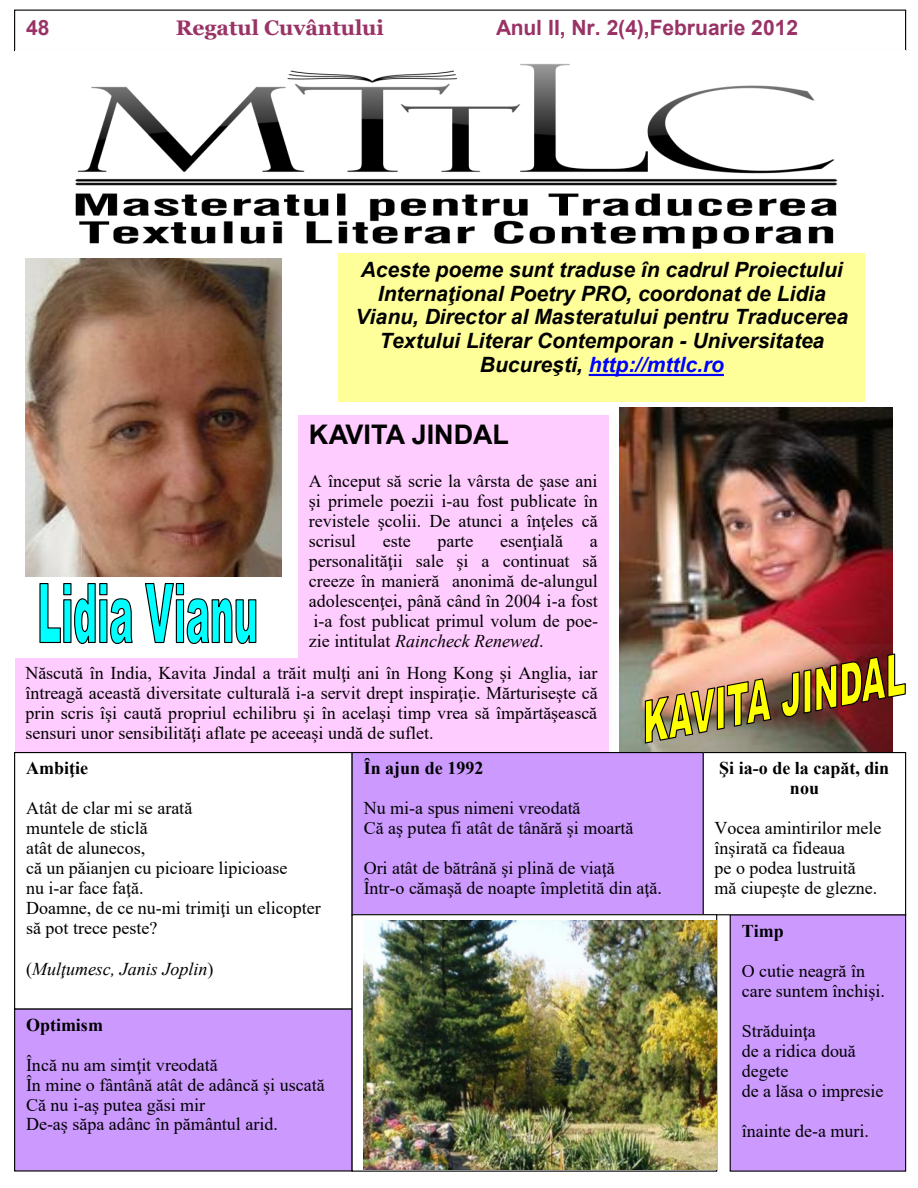
<style>
.page{position:relative;width:918px;height:1188px;background:#fff}
.page>*{position:absolute;margin:0;border:0;box-sizing:border-box;transform-origin:0 0}
.t1{font:700 27px "Arial";color:#000}
.t2{font:italic 700 21px/23.5px "Arial";color:#000;text-align:center}
.t3{font:700 21px "Arial";letter-spacing:-.005em;color:#936}
.t4{font:700 21px "Georgia";color:#936}
.t5{font:18px/20px "Times New Roman";color:#000}
.t6{font:700 18px/20px "Times New Roman";color:#000;text-align:center}
.t7{font:italic 18px "Times New Roman";color:#000}
.s1{color:#00f}
.s2{font-style:italic}
.s3{font-style:normal}
</style>
<div class="page">
<img style="left:26px;top:259px;width:255px;height:318px">
<svg style="left:39px;top:583px;width:94px;height:61px"></svg>
<svg style="left:145px;top:583px;width:112px;height:61px"></svg>
<img style="left:75px;top:64px;width:763px;height:185px">
<div style="left:339px;top:253px;width:526px;height:149px;background:#ff9"></div>
<hr style="left:589px;top:374px;width:135px;height:2px;background:#00f">
<img style="left:619px;top:407px;width:273px;height:345px">
<div style="left:622px;top:645px;width:284px;height:108px;background:#fff;opacity:.03"></div>
<svg style="left:644px;top:678px;width:128px;height:66px;background:#b4a24a"></svg>
<svg style="left:780px;top:653px;width:126px;height:65px;background:#a37f31"></svg>
<div style="left:298px;top:415px;width:311px;height:243px;background:#fcf"></div>
<div style="left:15px;top:658px;width:594px;height:95px;background:#fcf"></div>
<div style="left:14px;top:752px;width:339px;height:258px;border:1px solid #000"></div>
<div style="left:730px;top:915px;width:176px;height:256px;background:#c9f"></div>
<div style="left:730px;top:914px;width:176px;height:258px;border:1px solid #000"></div>
<div style="left:702px;top:752px;width:204px;height:163px;border:1px solid #000"></div>
<div style="left:15px;top:1009px;width:337px;height:162px;background:#c9f"></div>
<div style="left:352px;top:753px;width:351px;height:162px;background:#c9f"></div>
<div style="left:352px;top:752px;width:352px;height:163px;border:1px solid #000"></div>
<div style="left:352px;top:914px;width:365px;height:258px;border:1px solid #000"></div>
<img style="left:364px;top:921px;width:352px;height:248px">
<p class="t3" style="left:26px;top:20px;width:25px">48</p>
<p class="t4" style="left:176px;top:19px;width:210px">Regatul Cuvântului</p>
<p class="t3" style="left:496px;top:20px;width:304px">Anul II, Nr. 2(4),Februarie 2012</p>
<p class="t2" style="left:356px;top:260px;width:494px">Aceste poeme sunt traduse în cadrul Proiectului Internaţional Poetry PRO, coordonat de Lidia Vianu, Director al Masteratului pentru Traducerea Textului Literar Contemporan - Universitatea Bucureşti, <span class="s1">http://mttlc.ro</span></p>
<h1 class="t1" style="left:309px;top:425px;width:201px">KAVITA JINDAL</h1>
<p class="t5" style="left:309px;top:473px;width:290px;text-align:justify">A început să scrie la vârsta de şase ani şi primele poezii i-au fost publicate în revistele şcolii. De atunci a înţeles că scrisul</p>
<p class="t5" style="left:383px;top:533px;width:29px">este</p>
<p class="t5" style="left:437px;top:533px;width:37px">parte</p>
<p class="t5" style="left:500px;top:533px;width:64px">esenţială</p>
<p class="t5" style="left:309px;top:533px;width:291px;text-align:justify;text-indent:281px">a personalităţii sale şi a continuat să creeze în manieră anonimă de-alungul adolescenţei, până când în 2004 i-a fost i-a fost publicat primul volum de poe&shy;zie intitulat <span class="s2">Raincheck Renewed</span>.</p>
<p class="t5" style="left:25px;top:665px;width:574px;text-align:justify">Născută în India, Kavita Jindal a trăit mulţi ani în Hong Kong şi Anglia, iar întreagă această diversitate culturală i-a servit drept inspiraţie. Mărturiseşte că prin scris îşi caută propriul echilibru şi în acelaşi timp vrea să împărtăşească sensuri unor sensibilităţi aflate pe aceeaşi undă de suflet.</p>
<p class="t6" style="left:26px;top:760px;width:63px">Ambiţie</p>
<p class="t5" style="left:26px;top:800px;width:296px">Atât de clar mi se arată<br>muntele de sticlă<br>atât de alunecos,<br>că un păianjen cu picioare lipicioase<br>nu i-ar face faţă.<br>Doamne, de ce nu-mi trimiţi un elicopter să pot trece peste?</p>
<p class="t7" style="left:26px;top:962px;width:189px"><span class="s3">(</span>Mulţumesc, Janis Joplin<span class="s3">)</span></p>
<p class="t6" style="left:364px;top:760px;width:121px">În ajun de 1992</p>
<p class="t5" style="left:364px;top:800px;width:271px">Nu mi-a spus nimeni vreodată<br>Că aş putea fi atât de tânără şi moartă</p>
<p class="t5" style="left:364px;top:859px;width:300px">Ori atât de bătrână şi plină de viaţă<br>Într-o cămaşă de noapte împletită din aţă.</p>
<p class="t6" style="left:26px;top:1017px;width:79px">Optimism</p>
<p class="t5" style="left:26px;top:1056px;width:300px">Încă nu am simţit vreodată<br>În mine o fântână atât de adâncă şi uscată<br>Că nu i-aş putea găsi mir<br>De-aş săpa adânc în pământul arid.</p>
<p class="t6" style="left:719px;top:760px;width:172px">Şi ia-o de la capăt, din nou</p>
<p class="t5" style="left:715px;top:820px;width:168px">Vocea amintirilor mele înşirată ca fideaua<br>pe o podea lustruită mă ciupeşte de glezne.</p>
<p class="t6" style="left:742px;top:923px;width:43px">Timp</p>
<p class="t5" style="left:742px;top:963px;width:145px">O cutie neagră în care suntem închişi.</p>
<p class="t5" style="left:742px;top:1023px;width:143px">Străduinţa<br>de a ridica două degete<br>de a lăsa o impresie</p>
<p class="t5" style="left:742px;top:1122px;width:129px">înainte de-a muri.</p>
</div>
